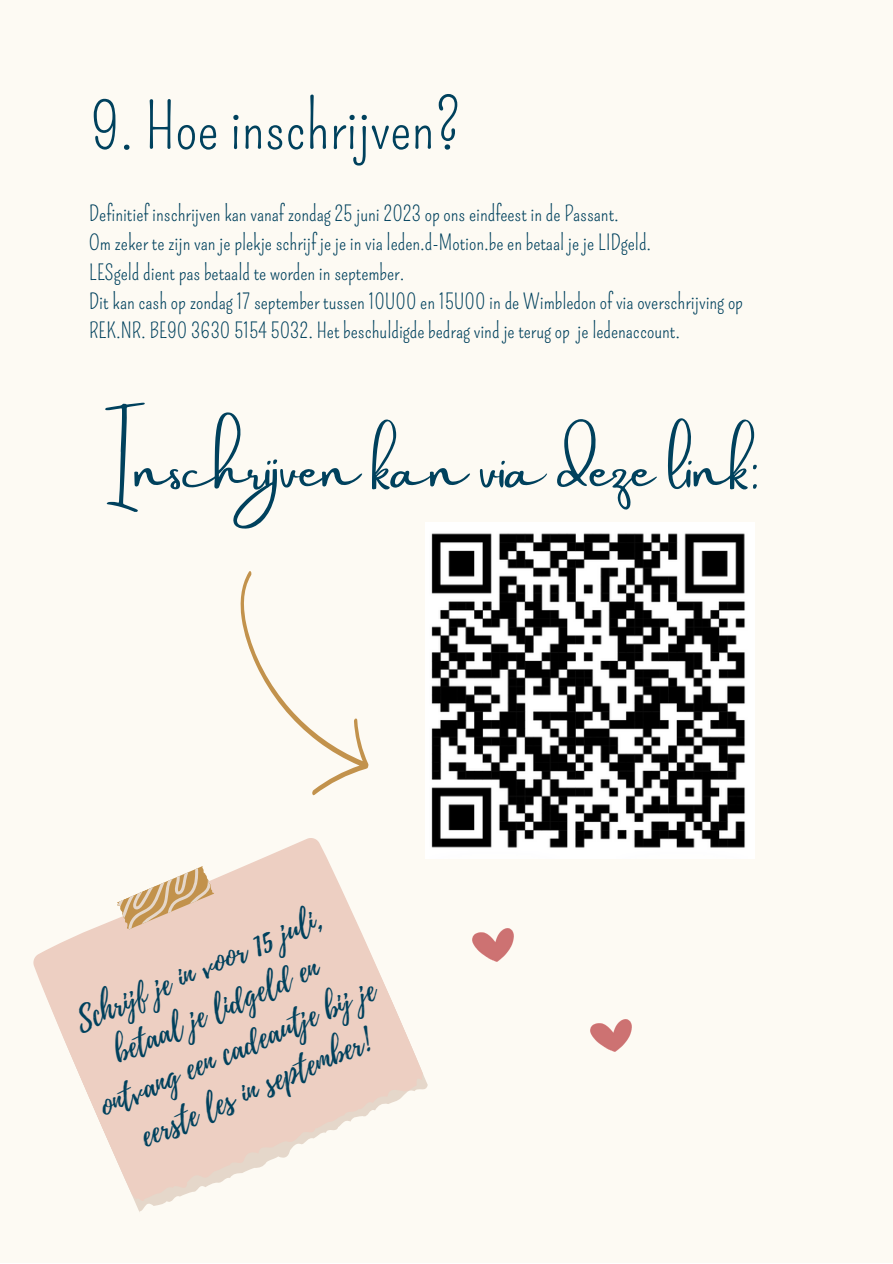
<style>
.page{position:relative;width:893px;height:1264px;background:#fff}
.page>*{position:absolute;margin:0;border:0;box-sizing:border-box;transform-origin:0 0}
.t1{font:63px "Pompiere";color:#00415d}
.t2{font:54px "Amsterdam Two";color:#00415d}
.t3{font:31.35px/43.8px "Playlist Script";color:#00415d;text-align:center}
.t4{font:21px/29.2px "Pompiere";color:#00415d}
</style>
<div class="page">
<div style="left:0;top:0;width:892px;height:1262px;background:#fdfaf3"></div>
<img style="left:425px;top:522px;width:329px;height:336px">
<svg style="left:240px;top:571px;width:129px;height:225px"></svg>
<img style="left:590px;top:1019px;width:41px;height:32px">
<img style="left:472px;top:928px;width:41px;height:33px">
<svg style="left:33px;top:828px;width:397px;height:384px;fill:#edcfc2"></svg>
<svg style="left:115px;top:864px;width:100px;height:67px"></svg>
<p class="t1" style="left:89px;top:90px;width:374px">9. Hoe inschrijven?</p>
<p class="t4" style="left:89px;top:199px;width:531px">Definitief inschrijven kan vanaf zondag 25 juni 2023 op ons eindfeest in de Passant.</p>
<p class="t4" style="left:89px;top:229px;width:563px">Om zeker te zijn van je plekje schrijf je je in via leden.d-Motion.be en betaal je je LIDgeld.</p>
<p class="t4" style="left:89px;top:258px;width:317px">LESgeld dient pas betaald te worden in september.</p>
<p class="t4" style="left:89px;top:287px;width:655px">Dit kan cash op zondag 17 september tussen 10U00 en 15U00 in de Wimbledon of via overschrijving op<br>REK.NR. BE90 3630 5154 5032. Het beschuldigde bedrag vind je terug op je ledenaccount.</p>
<p class="t2" style="left:105px;top:439px;width:656px">Inschrijven kan via deze link:</p>
<p class="t3" style="left:69px;top:1004px;width:266px;rotate:-24deg">Schrijf je in voor 15 juli,</p>
<p class="t3" style="left:107px;top:1035px;width:222px;rotate:-24deg">betaal je lidgeld en</p>
<p class="t3" style="left:93px;top:1089px;width:299px;rotate:-24deg">ontvang een cadeautje bij je eerste les in september!</p>
</div>
